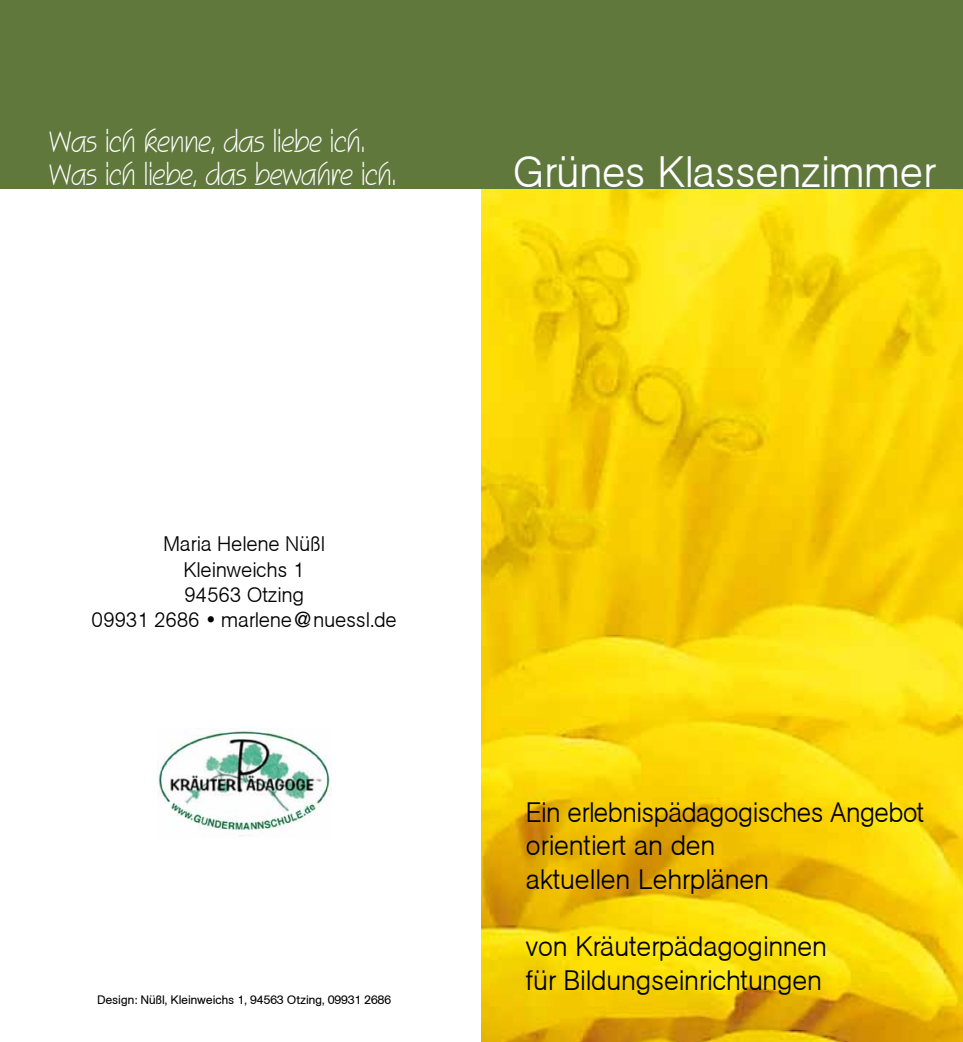
<style>
.page{position:relative;width:963px;height:1042px;background:#fff}
.page>*{position:absolute;margin:0;border:0;box-sizing:border-box;transform-origin:0 0}
.t1{font:300 43.75px "Atkins";color:#fff}
.t2{font:300 28px/33.6px "Atkins";color:#000}
.t3{font:28px/33.2px "Status";color:#fff}
.t4{font:300 21px/25.2px "Atkins";color:#000;text-align:center}
.t5{font:12.25px "Atkins";color:#000}
</style>
<div class="page">
<img style="left:481px;top:189px;width:481px;height:853px">
<img style="left:157px;top:728px;width:174px;height:108px">
<div style="left:0;top:0;width:962px;height:189px;background:#60783c"></div>
<p class="t3" style="left:50px;top:126px;width:348px">Was ich kenne, das liebe ich.<br>Was ich liebe, das bewahre ich.</p>
<h1 class="t1" style="left:513px;top:146px;width:423px">Grünes Klassenzimmer</h1>
<p class="t4" style="left:92px;top:531px;width:306px">Maria Helene Nüßl<br>Kleinweichs 1<br>94563 Otzing<br>09931 2686 • marlene@nuessl.de</p>
<p class="t5" style="left:97px;top:992px;width:295px">Design: Nüßl, Kleinweichs 1, 94563 Otzing, 09931 2686</p>
<p class="t2" style="left:526px;top:795px;width:400px">Ein erlebnispädagogisches Angebot orientiert an den<br>aktuellen Lehrplänen</p>
<p class="t2" style="left:526px;top:929px;width:302px">von Kräuterpädagoginnen für Bildungseinrichtungen</p>
</div>
